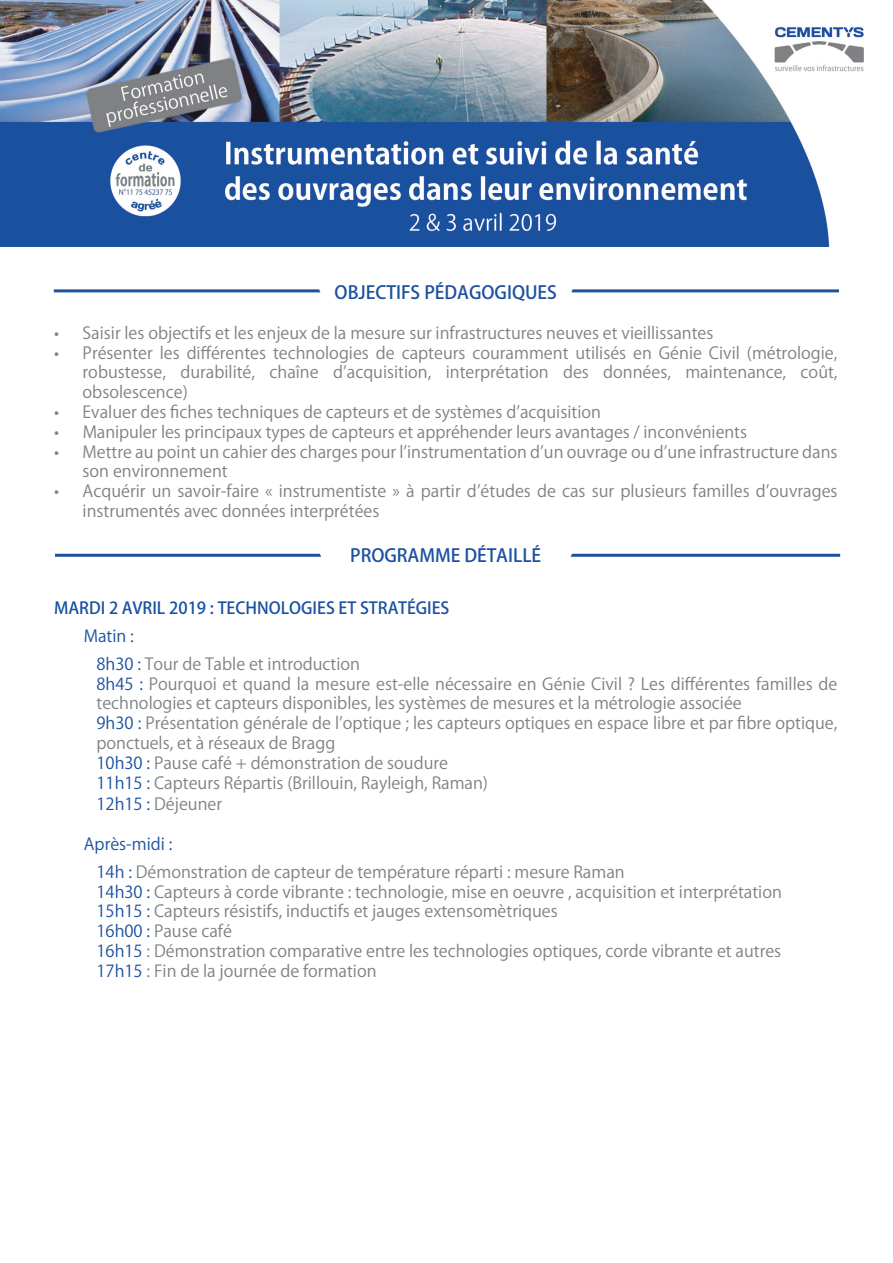
<style>
.page{position:relative;width:893px;height:1263px;background:#fff}
.page>*{position:absolute;margin:0;border:0;box-sizing:border-box;transform-origin:0 0}
.t1{font:500 18px "Koz Go Pr 6 N";color:#1c51a0}
.t2{font:16.5px/19.8px "Koz Go Pr 6 N";color:#7f8184}
.t3{font:500 16.5px "Koz Go Pr 6 N";color:#1c51a0}
.t4{font:16.5px "Koz Go Pr 6 N";color:#1c51a0}
.s1{color:#1c51a0}
</style>
<div class="page">
<hr style="left:55px;top:554px;width:785px;height:3px;background:#1c51a0">
<div style="left:319px;top:533px;width:254px;height:28px;background:#fff;border-radius:12px"></div>
<hr style="left:54px;top:289px;width:785px;height:3px;background:#1c51a0">
<div style="left:319px;top:271px;width:254px;height:28px;background:#fff;border-radius:12px"></div>
<img style="left:0;top:0;width:864px;height:246px">
<p class="t1" style="left:335px;top:282px;width:224px">OBJECTIFS PÉDAGOGIQUES</p>
<p class="t2" style="left:54px;top:323px;width:661px">• Saisir les objectifs et les enjeux de la mesure sur infrastructures neuves et vieillissantes</p>
<p class="t2" style="left:83px;top:343px;width:756px;text-align:justify;text-indent:-29px">• Présenter les différentes technologies de capteurs couramment utilisés en Génie Civil (métrologie, robustesse, durabilité, chaîne d’acquisition, interprétation des données, maintenance, coût, obsolescence)</p>
<p class="t2" style="left:54px;top:402px;width:548px">• Evaluer des fiches techniques de capteurs et de systèmes d’acquisition</p>
<p class="t2" style="left:54px;top:422px;width:694px">• Manipuler les principaux types de capteurs et appréhender leurs avantages / inconvénients</p>
<p class="t2" style="left:83px;top:442px;width:756px;text-indent:-29px">• Mettre au point un cahier des charges pour l’instrumentation d’un ouvrage ou d’une infrastructure dans son environnement</p>
<p class="t2" style="left:83px;top:481px;width:756px;text-indent:-29px">• Acquérir un savoir-faire « instrumentiste » à partir d’études de cas sur plusieurs familles d’ouvrages instrumentés avec données interprétées</p>
<p class="t1" style="left:350px;top:545px;width:193px">PROGRAMME DÉTAILLÉ</p>
<p class="t3" style="left:54px;top:598px;width:397px">MARDI 2 AVRIL 2019 : TECHNOLOGIES ET STRATÉGIES</p>
<p class="t4" style="left:84px;top:626px;width:52px">Matin :</p>
<p class="t2" style="left:97px;top:654px;width:265px"><span class="s1">8h30 :</span> Tour de Table et introduction</p>
<p class="t2" style="left:97px;top:674px;width:742px"><span class="s1">8h45 :</span> Pourquoi et quand la mesure est-elle nécessaire en Génie Civil ? Les différentes familles de technologies et capteurs disponibles, les systèmes de mesures et la métrologie associée</p>
<p class="t2" style="left:97px;top:713px;width:742px"><span class="s1">9h30 :</span> Présentation générale de l’optique ; les capteurs optiques en espace libre et par fibre optique, ponctuels, et à réseaux de Bragg</p>
<p class="t2" style="left:97px;top:753px;width:353px"><span class="s1">10h30 :</span> Pause café + démonstration de soudure</p>
<p class="t2" style="left:97px;top:773px;width:393px"><span class="s1">11h15 :</span> Capteurs Répartis (Brillouin, Rayleigh, Raman)</p>
<p class="t2" style="left:97px;top:795px;width:127px"><span class="s1">12h15 :</span> Déjeuner</p>
<p class="t4" style="left:84px;top:834px;width:90px">Après-midi :</p>
<p class="t2" style="left:97px;top:862px;width:530px"><span class="s1">14h :</span> Démonstration de capteur de température réparti : mesure Raman</p>
<p class="t2" style="left:97px;top:882px;width:687px"><span class="s1">14h30 :</span> Capteurs à corde vibrante : technologie, mise en oeuvre , acquisition et interprétation</p>
<p class="t2" style="left:97px;top:902px;width:463px"><span class="s1">15h15 :</span> Capteurs résistifs, inductifs et jauges extensomètriques</p>
<p class="t2" style="left:97px;top:922px;width:137px"><span class="s1">16h00 :</span> Pause café</p>
<p class="t2" style="left:97px;top:941px;width:686px"><span class="s1">16h15</span> : Démonstration comparative entre les technologies optiques, corde vibrante et autres</p>
<p class="t2" style="left:97px;top:961px;width:282px"><span class="s1">17h15</span> : Fin de la journée de formation</p>
</div>
